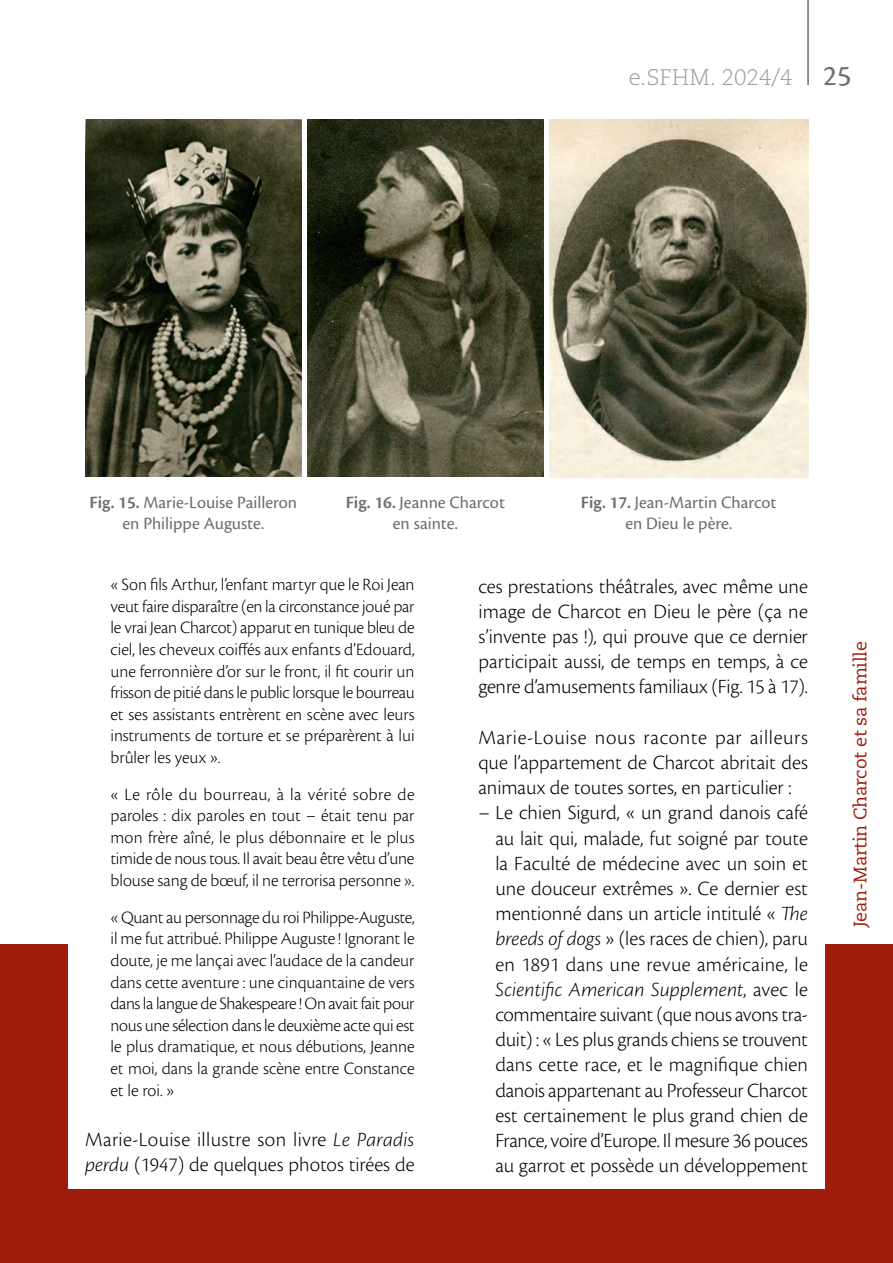
<style>
.page{position:relative;width:893px;height:1263px;background:#fff}
.page>*{position:absolute;margin:0;border:0;box-sizing:border-box;transform-origin:0 0}
.t1{font:300 22.5px "Caecilia LT Std";color:#9d9d9c}
.P6_TEXTE_COURANT_C14{font:300 21px/25.2px "Cronos Pro";color:#000;text-align:justify}
.P6_TEXTE_COURANT_C14-2{font:300 18px/21.6px "Cronos Pro";letter-spacing:-.005em;color:#000;text-align:justify}
.P6_LEGENDE_c12{font:18px/21.6px "Cronos Pro";color:#706f6f;text-align:center}
.t2{font:18px "Caecilia LT Std";letter-spacing:-.01em;color:#9f1b0a}
.s1{font-family:"Cronos Pro Capt";font-weight:400;font-size:30px;color:#706f6f}
.s2{font-weight:600}
.s3{font-style:italic}
</style>
<div class="page">
<hr style="left:807px;top:0;width:2px;height:85px;background:#706f6f">
<div style="left:0;top:944px;width:893px;height:319px;background:#9f1b0a"></div>
<div style="left:68px;top:942px;width:757px;height:246px;background:#fff"></div>
<img style="left:85px;top:119px;width:217px;height:358px">
<img style="left:307px;top:119px;width:237px;height:358px">
<img style="left:549px;top:119px;width:259px;height:358px">
<p class="t1" style="left:629px;top:64px;width:224px">e.SFHM. 2024/4 <span class="s1">25</span></p>
<p class="P6_LEGENDE_c12" style="left:90px;top:491px;width:209px"><span class="s2">Fig. 15.</span> Marie-Louise Pailleron en Philippe Auguste.</p>
<p class="P6_LEGENDE_c12" style="left:346px;top:491px;width:161px"><span class="s2">Fig. 16.</span> Jeanne Charcot en sainte.</p>
<p class="P6_LEGENDE_c12" style="left:581px;top:491px;width:197px"><span class="s2">Fig. 17.</span> Jean-Martin Charcot en Dieu le père.</p>
<p class="P6_TEXTE_COURANT_C14-2" style="left:111px;top:574px;width:306px">« Son fils Arthur, l’enfant martyr que le Roi Jean veut faire disparaître (en la circonstance joué par le vrai Jean Charcot) apparut en tunique bleu de ciel, les cheveux coiffés aux enfants d’Edouard, une ferronnière d’or sur le front, il fit courir un frisson de pitié dans le public lorsque le bourreau et ses assistants entrèrent en scène avec leurs instruments de torture et se préparèrent à lui brûler les yeux ».</p>
<p class="P6_TEXTE_COURANT_C14-2" style="left:111px;top:783px;width:306px">« Le rôle du bourreau, à la vérité sobre de paroles : dix paroles en tout – était tenu par mon frère aîné, le plus débonnaire et le plus timide de nous tous. Il avait beau être vêtu d’une blouse sang de bœuf, il ne terrorisa personne ».</p>
<p class="P6_TEXTE_COURANT_C14-2" style="left:111px;top:906px;width:306px">« Quant au personnage du roi Philippe-Auguste, il me fut attribué. Philippe Auguste ! Ignorant le doute, je me lançai avec l’audace de la candeur dans cette aventure : une cinquantaine de vers dans la langue de Shakespeare ! On avait fait pour nous une sélection dans le deuxième acte qui est le plus dramatique, et nous débutions, Jeanne et moi, dans la grande scène entre Constance et le roi. »</p>
<p class="P6_TEXTE_COURANT_C14" style="left:85px;top:1127px;width:331px">Marie-Louise illustre son livre <span class="s3">Le Paradis perdu</span> (1947) de quelques photos tirées de</p>
<p class="P6_TEXTE_COURANT_C14" style="left:478px;top:573px;width:331px">ces prestations théâtrales, avec même une image de Charcot en Dieu le père (ça ne s’invente pas !), qui prouve que ce dernier participait aussi, de temps en temps, à ce genre d’amusements familiaux (Fig. 15 à 17).</p>
<p class="P6_TEXTE_COURANT_C14" style="left:478px;top:724px;width:331px">Marie-Louise nous raconte par ailleurs que l’appartement de Charcot abritait des animaux de toutes sortes, en particulier :</p>
<p class="P6_TEXTE_COURANT_C14" style="left:495px;top:800px;width:314px;text-indent:-17px">– Le chien Sigurd, « un grand danois café au lait qui, malade, fut soigné par toute la Faculté de médecine avec un soin et une douceur extrêmes ». Ce dernier est mentionné dans un article intitulé « <span class="s3">The breeds of dogs</span> » (les races de chien), paru en 1891 dans une revue américaine, le <span class="s3">Scientific American Supplement</span>, avec le commentaire suivant (que nous avons tra&shy;duit) : « Les plus grands chiens se trouvent dans cette race, et le magnifique chien danois appartenant au Professeur Charcot est certainement le plus grand chien de France, voire d’Europe. Il mesure 36 pouces au garrot et possède un développement</p>
<p class="t2" style="left:850px;top:927px;width:288px;rotate:-90deg">Jean-Martin Charcot et sa famille</p>
</div>
